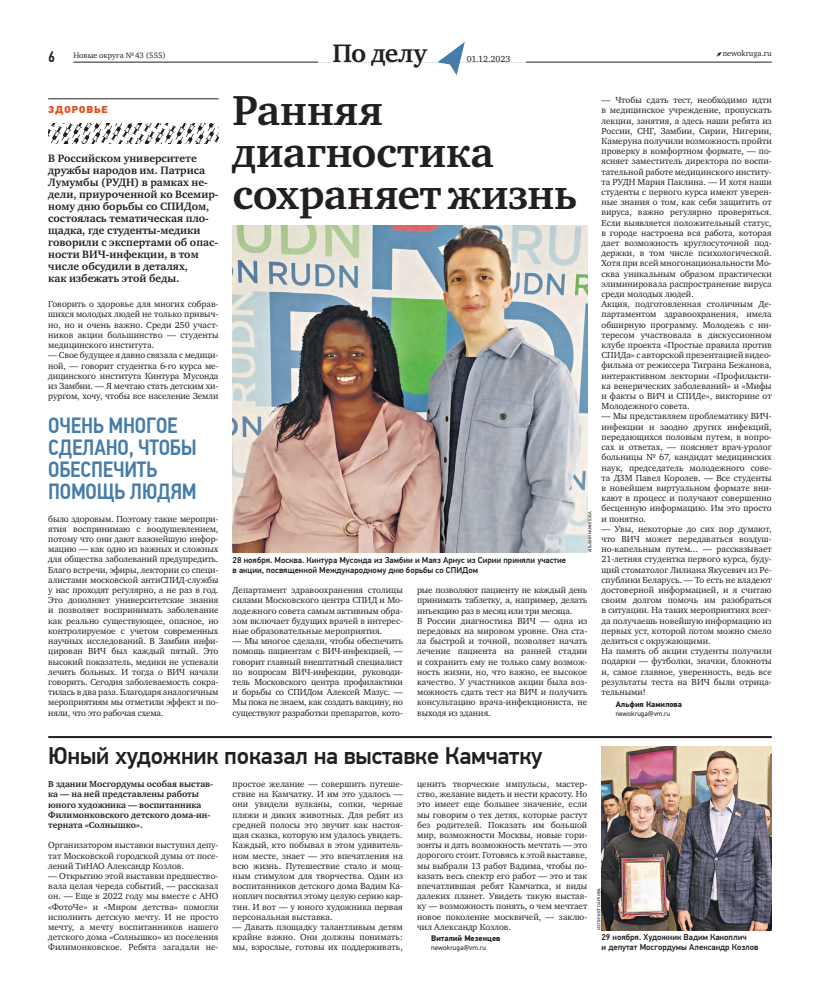
<style>
.page{position:relative;width:820px;height:993px;background:#fff}
.page>*{position:absolute;margin:0;border:0;box-sizing:border-box;transform-origin:0 0}
.t1{font:700 43px/42px "Charter ITC";color:#231f20}
.t2{font:700 26px "Charter ITC";letter-spacing:-.015em;color:#231f20}
.t3{font:500 24px "PF Din Text Pro";letter-spacing:-.01em;color:#231f20}
.t4{font:500 22px/22px "PF Din Text Cond Pro";letter-spacing:-.01em;color:#457ca9}
.t5{font:500 15px "PF Din Text Cond Pro";color:#231f20}
.t6{font:700 11px/12px "Charter ITC";color:#231f20}
.t7{font:900 10px "PF Din Text Pro";letter-spacing:.07em;color:#e65120}
.t8{font:9px/10.2px "Charter ITC";color:#231f20;text-align:justify}
.t9{font:700 9px/10.2px "Charter ITC";color:#231f20}
.t10{font:500 8.5px/10.2px "PF Din Text Pro";color:#231f20}
.t11{font:8px "Charter ITC";color:#231f20}
.t12{font:700 8px "PF Din Text Pro";color:#231f20}
.t13{font:7px "PF Din Text Pro";color:#231f20}
.t14{font:4.5px "PF Din Text Pro";color:#231f20}
</style>
<div class="page">
<svg style="left:716px;top:52px;width:5px;height:5px"></svg>
<hr style="left:73px;top:62px;width:698px;height:1px;background:#231f20">
<div style="left:318px;top:43px;width:208px;height:20px;background:#fff"></div>
<svg style="left:437px;top:42px;width:27px;height:33px"></svg>
<img style="left:601px;top:746px;width:170px;height:183px">
<svg style="left:48px;top:123px;width:171px;height:21px"></svg>
<hr style="left:48px;top:99px;width:170px;height:1px;background:#231f20">
<hr style="left:48px;top:735px;width:723px;height:2px;background:#231f20">
<img style="left:232px;top:225px;width:355px;height:327px">
<h3 class="t5" style="left:48px;top:51px;width:8px">6</h3>
<h2 class="t2" style="left:332px;top:37px;width:96px">По делу</h2>
<p class="t11" style="left:722px;top:48px;width:51px">newokruga.ru</p>
<p class="t11" style="left:73px;top:50px;width:94px">Новые округа № 43 (555)</p>
<p class="t8" style="left:466px;top:54px;width:45px">01.12.2023</p>
<p class="t7" style="left:48px;top:106px;width:61px">ЗДОРОВЬЕ</p>
<p class="t6" style="left:48px;top:152px;width:172px">В Российском университете дружбы народов им. Патриса<br>Лумумбы (РУДН) в рамках не&shy;дели, приуроченной ко Всемир&shy;ному дню борьбы со СПИДом, состоялась тематическая пло&shy;щадка, где студенты-медики говорили с экспертами об опас&shy;ности ВИЧ-инфекции, в том числе обсудили в деталях,<br>как избежать этой беды.</p>
<p class="t8" style="left:48px;top:299px;width:172px">Говорить о здоровье для многих собрав&shy;шихся молодых людей не только привыч&shy;но, но и очень важно. Среди 250 участ&shy;ников акции большинство — студенты медицинского института.</p>
<p class="t8" style="left:48px;top:350px;width:172px">— Свое будущее я давно связала с медици&shy;ной, — говорит студентка 6-го курса ме&shy;дицинского института Кинтура Мусонда из Замбии. — Я мечтаю стать детским хи&shy;рургом, хочу, чтобы все население Земли</p>
<h3 class="t4" style="left:48px;top:416px;width:150px">ОЧЕНЬ МНОГОЕ<br>СДЕЛАНО, ЧТОБЫ<br>ОБЕСПЕЧИТЬ<br>ПОМОЩЬ ЛЮДЯМ</h3>
<p class="t8" style="left:48px;top:513px;width:172px">было здоровым. Поэтому такие меропри&shy;ятия воспринимаю с воодушевлением, потому что они дают важнейшую инфор&shy;мацию — как одно из важных и сложных для общества заболеваний предупредить.<br>Благо встречи, эфиры, лектории со специ&shy;алистами московской антиСПИД-службы у нас проходят регулярно, а не раз в год.<br>Это дополняет университетские знания и позволяет воспринимать заболевание как реально существующее, опасное, но контролируемое с учетом современных научных исследований. В Замбии инфи&shy;цирован ВИЧ был каждый пятый. Это высокий показатель, медики не успевали лечить больных. И тогда о ВИЧ начали говорить. Сегодня заболеваемость сокра&shy;тилась в два раза. Благодаря аналогичным мероприятиям мы отметили эффект и по&shy;няли, что это рабочая схема.</p>
<h1 class="t1" style="left:232px;top:89px;width:346px">Ранняя диагностика сохраняет жизнь</h1>
<p class="t10" style="left:232px;top:555px;width:335px">28 ноября. Москва. Кинтура Мусонда из Замбии и Маяз Арнус из Сирии приняли участие в акции, посвященной Международному дню борьбы со СПИДом</p>
<p class="t14" style="left:588px;top:552px;width:42px;rotate:-90deg">АЛЬФИЯ КАМИЛОВА</p>
<p class="t8" style="left:232px;top:584px;width:172px">Департамент здравоохранения столицы силами Московского центра СПИД и Мо&shy;лодежного совета самым активным обра&shy;зом включает будущих врачей в интерес&shy;ные образовательные мероприятия.</p>
<p class="t8" style="left:232px;top:635px;width:172px">— Мы многое сделали, чтобы обеспечить помощь пациентам с ВИЧ-инфекцией, — говорит главный внештатный специалист по вопросам ВИЧ-инфекции, руководи&shy;тель Московского центра профилактики и борьбы со СПИДом Алексей Мазус. — Мы пока не знаем, как создать вакцину, но существуют разработки препаратов, кото-</p>
<p class="t8" style="left:417px;top:584px;width:172px;text-align:left">рые позволяют пациенту не каждый день принимать таблетку, а, например, делать инъекцию раз в месяц или три месяца.<br>В России диагностика ВИЧ — одна из передовых на мировом уровне. Она ста&shy;ла быстрой и точной, позволяет начать лечение пациента на ранней стадии и сохранить ему не только саму возмож&shy;ность жизни, но, что важно, ее высокое качество. У участников акции была воз&shy;можность сдать тест на ВИЧ и получить консультацию врача-инфекциониста, не выходя из здания.</p>
<p class="t8" style="left:601px;top:95px;width:172px;text-align:left">— Чтобы сдать тест, необходимо идти в медицинское учреждение, пропускать лекции, занятия, а здесь наши ребята из России, СНГ, Замбии, Сирии, Нигерии, Камеруна получили возможность пройти проверку в комфортном формате, — по&shy;ясняет заместитель директора по воспи&shy;тательной работе медицинского институ&shy;та РУДН Мария Паклина. — И хотя наши студенты с первого курса имеют уверен&shy;ные знания о том, как себя защитить от вируса, важно регулярно проверяться.<br>Если выявляется положительный статус, в городе настроена вся работа, которая дает возможность круглосуточной под&shy;держки, в том числе психологической.<br>Хотя при всей многонациональности Мо&shy;сква уникальным образом практически элиминировала распространение вируса среди молодых людей.<br>Акция, подготовленная столичным Де&shy;партаментом здравоохранения, имела обширную программу. Молодежь с ин&shy;тересом участвовала в дискуссионном клубе проекта «Простые правила против СПИДа» с авторской презентацией видео&shy;фильма от режиссера Тиграна Бежанова, интерактивном лектории «Профилакти&shy;ка венерических заболеваний» и «Мифы и факты о ВИЧ и СПИДе», викторине от Молодежного совета.</p>
<p class="t8" style="left:601px;top:411px;width:172px">— Мы представляем проблематику ВИЧ&shy;инфекции и заодно других инфекций, передающихся половым путем, в вопро&shy;сах и ответах, — поясняет врач-уролог больницы № 67, кандидат медицинских наук, председатель молодежного сове&shy;та ДЗМ Павел Королев. — Все студенты в новейшем виртуальном формате вни&shy;кают в процесс и получают совершенно бесценную информацию. Им это просто и понятно.</p>
<p class="t8" style="left:601px;top:523px;width:172px;text-align:left">— Увы, некоторые до сих пор думают, что ВИЧ может передаваться воздуш&shy;но-капельным путем... — рассказывает 21-летняя студентка первого курса, буду&shy;щий стоматолог Лилиана Якусевич из Ре&shy;спублики Беларусь. — То есть не владеют достоверной информацией, и я считаю своим долгом помочь им разобраться в ситуации. На таких мероприятиях всег&shy;да получаешь новейшую информацию из первых уст, которой потом можно смело делиться с окружающими.<br>На память об акции студенты получили подарки — футболки, значки, блокноты и, самое главное, уверенность, ведь все результаты теста на ВИЧ были отрица&shy;тельными!</p>
<p class="t12" style="left:615px;top:700px;width:68px">Альфия Камилова</p>
<p class="t13" style="left:615px;top:710px;width:56px">newokruga@vm.ru</p>
<h3 class="t3" style="left:48px;top:746px;width:495px">Юный художник показал на выставке Камчатку</h3>
<p class="t9" style="left:48px;top:778px;width:166px">В здании Мосгордумы особая выстав&shy;ка — на ней представлены работы юного художника — воспитанника<br>Филимонковского детского дома-ин&shy;терната «Солнышко».</p>
<p class="t8" style="left:48px;top:839px;width:172px">Организатором выставки выступил депу&shy;тат Московской городской думы от посе&shy;лений ТиНАО Александр Козлов.</p>
<p class="t8" style="left:48px;top:870px;width:172px">— Открытию этой выставки предшество&shy;вала целая череда событий, — рассказал он. — Еще в 2022 году мы вместе с АНО «ФотоЧе» и «Миром детства» помогли исполнить детскую мечту. И не просто мечту, а мечту воспитанников нашего детского дома «Солнышко» из поселения Филимонковское. Ребята загадали не-</p>
<p class="t8" style="left:417px;top:778px;width:172px">ценить творческие импульсы, мастер&shy;ство, желание видеть и нести красоту. Но это имеет еще большее значение, если мы говорим о тех детях, которые растут без родителей. Показать им большой мир, возможности Москвы, новые гори&shy;зонты и дать возможность мечтать — это дорогого стоит. Готовясь к этой выставке, мы выбрали 13 работ Вадима, чтобы по&shy;казать весь спектр его работ — это и так впечатлившая ребят Камчатка, и виды далеких планет. Увидеть такую выстав&shy;ку — возможность понять, о чем мечтает новое поколение москвичей, — заклю&shy;чил Александр Козлов.</p>
<p class="t12" style="left:431px;top:935px;width:71px">Виталий Мезенцев</p>
<p class="t13" style="left:431px;top:944px;width:56px">newokruga@vm.ru</p>
<p class="t8" style="left:232px;top:778px;width:172px">простое желание — совершить путеше&shy;ствие на Камчатку. И им это удалось — они увидели вулканы, сопки, черные пляжи и диких животных. Для ребят из средней полосы это звучит как настоя&shy;щая сказка, которую им удалось увидеть.<br>Каждый, кто побывал в этом удивитель&shy;ном месте, знает — это впечатления на всю жизнь. Путешествие стало и мощ&shy;ным стимулом для творчества. Один из воспитанников детского дома Вадим Ка&shy;ноплич посвятил этому целую серию кар&shy;тин. И вот — у юного художника первая персональная выставка.</p>
<p class="t8" style="left:232px;top:921px;width:172px">— Давать площадку талантливым детям крайне важно. Они должны понимать: мы, взрослые, готовы их поддерживать,</p>
<p class="t14" style="left:597px;top:929px;width:44px;rotate:-90deg">ИЗЛИЧНОГО АРХИВА</p>
<p class="t10" style="left:601px;top:932px;width:158px">29 ноября. Художник Вадим Каноплич<br>и депутат Мосгордумы Александр Козлов</p>
</div>
